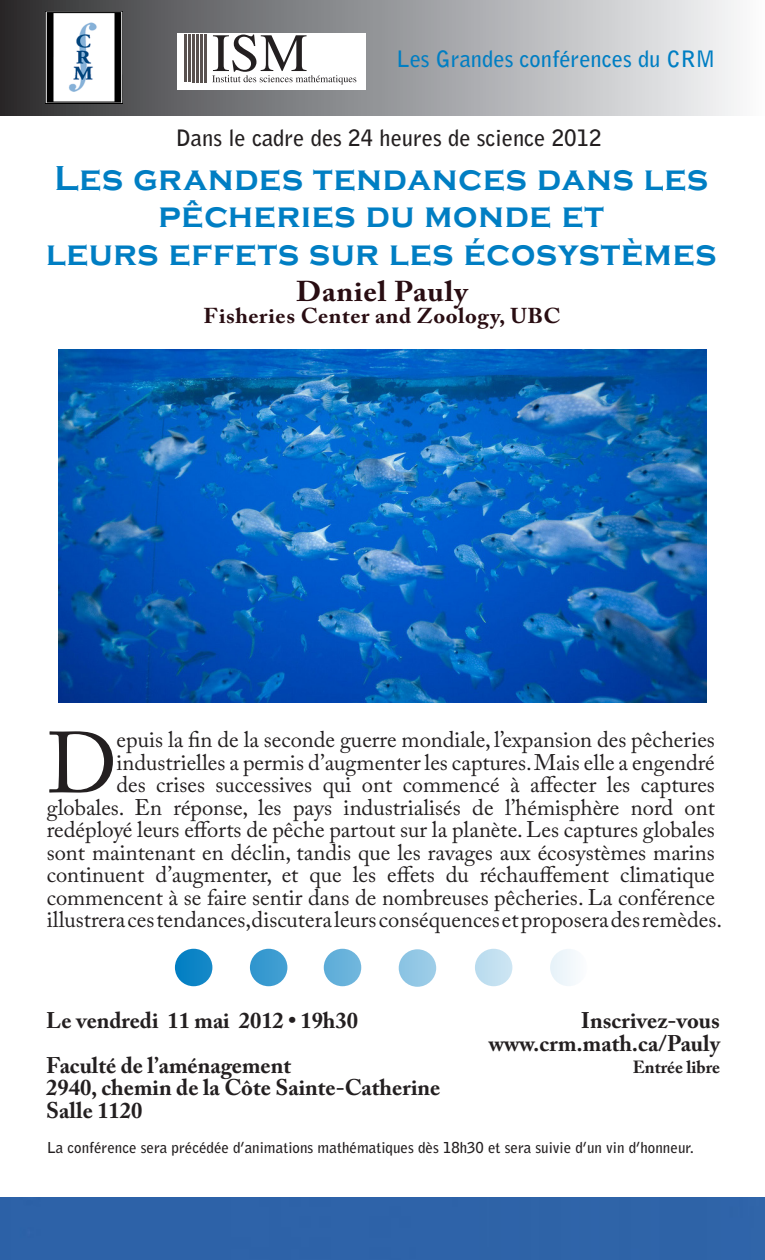
<style>
.page{position:relative;width:765px;height:1260px;background:#fff}
.page>*{position:absolute;margin:0;border:0;box-sizing:border-box;transform-origin:0 0}
.Body{font:85.75px "Adobe Caslon Pro";color:#231f20}
.Company_Name{font:700 35.62px/37.5px "Copperplate Gothic";letter-spacing:.025em;color:#007ec3;text-align:center;scale:.96 1}
.t1{font:700 28.5px "Adobe Caslon Pro";letter-spacing:.025em;color:#290d12;scale:1.05 1}
.Body-2{font:22.5px "Adobe Caslon Pro";color:#231f20}
.Company_Name-2{font:700 22.5px/22.5px "Adobe Caslon Pro";color:#231f20;text-align:right}
.Company_Name-3{font:700 22.5px "Bell Gothic Std";color:#231f20}
.Company_Name-4{font:700 22.5px "Bell Gothic Std";color:#007ec3}
.t2{font:700 21.38px "Adobe Caslon Pro";letter-spacing:.025em;color:#290d12;scale:1.05 1}
.Company_Name-5{font:700 17.5px "Adobe Caslon Pro";color:#231f20}
.Company_Name-6{font:700 15px "Bell Gothic Std";color:#231f20}
</style>
<div class="page">
<div style="left:0;top:1197px;width:765px;height:63px;background:#2e63a8"></div>
<div style="left:0;top:0;width:765px;height:115px;background:linear-gradient(to right,#303032,#fafcfe)"></div>
<img style="left:59px;top:349px;width:648px;height:354px">
<img style="left:45px;top:11px;width:78px;height:93px">
<div style="left:175px;top:949px;width:37px;height:37px;background:#0b83c5;border-radius:50%"></div>
<div style="left:550px;top:949px;width:38px;height:37px;background:#f1f7fb;border-radius:50%"></div>
<div style="left:250px;top:949px;width:37px;height:37px;background:#399ad0;border-radius:50%"></div>
<div style="left:475px;top:949px;width:37px;height:37px;background:#c3e0f0;border-radius:50%"></div>
<div style="left:324px;top:949px;width:37px;height:37px;background:#67b2db;border-radius:50%"></div>
<div style="left:399px;top:949px;width:37px;height:38px;background:#94c8e5;border-radius:50%"></div>
<div style="left:177px;top:34px;width:188px;height:56px;background:linear-gradient(to right,#f9f9f9,#fff)"></div>
<svg style="left:212px;top:35px;width:144px;height:49px"></svg>
<img style="left:205px;top:35px;width:2px;height:47px">
<img style="left:201px;top:35px;width:2px;height:47px">
<img style="left:197px;top:35px;width:2px;height:47px">
<img style="left:193px;top:35px;width:1px;height:47px">
<img style="left:189px;top:34px;width:2px;height:48px">
<img style="left:185px;top:34px;width:1px;height:48px">
<p class="Company_Name-4" style="left:396px;top:45px;width:321px">Les Grandes conférences du CRM</p>
<p class="Company_Name-3" style="left:176px;top:125px;width:427px">Dans le cadre des 24 heures de science 2012</p>
<p class="Company_Name" style="left:46px;top:160px;width:700px">Les grandes tendances dans les pêcheries du monde et<br>leurs effets sur les écosystèmes</p>
<p class="t1" style="left:296px;top:274px;width:165px">Daniel Pauly</p>
<p class="t2" style="left:203px;top:303px;width:341px">Fisheries Center and Zoology, UBC</p>
<p class="Body" style="left:47px;top:713px;width:71px">D</p>
<p class="Body-2" style="left:117px;top:726px;width:600px">epuis la fin de la seconde guerre mondiale, l’expansion des pêcheries</p>
<p class="Body-2" style="left:117px;top:749px;width:600px">industrielles a permis d’augmenter les captures. Mais elle a engendré</p>
<p class="Body-2" style="left:117px;top:771px;width:600px">des crises successives qui ont commencé à affecter les captures</p>
<p class="Body-2" style="left:47px;top:794px;width:670px">globales. En réponse, les pays industrialisés de l’hémisphère nord ont</p>
<p class="Body-2" style="left:47px;top:816px;width:670px">redéployé leurs efforts de pêche partout sur la planète. Les captures globales</p>
<p class="Body-2" style="left:47px;top:839px;width:670px">sont maintenant en déclin, tandis que les ravages aux écosystèmes marins</p>
<p class="Body-2" style="left:47px;top:861px;width:670px">continuent d’augmenter, et que les effets du réchauffement climatique</p>
<p class="Body-2" style="left:47px;top:884px;width:670px">commencent à se faire sentir dans de nombreuses pêcheries. La conférence</p>
<p class="Body-2" style="left:47px;top:906px;width:677px">illustrera ces tendances, discutera leurs conséquences et proposera des remèdes.</p>
<p class="Company_Name-2" style="left:46px;top:1009px;width:313px">Le vendredi 11 mai 2012 • 19h30</p>
<p class="Company_Name-2" style="left:46px;top:1054px;width:246px">Faculté de l’aménagement</p>
<p class="Company_Name-2" style="left:46px;top:1076px;width:396px">2940, chemin de la Côte Sainte-Catherine</p>
<p class="Company_Name-2" style="left:46px;top:1099px;width:98px">Salle 1120</p>
<p class="Company_Name-2" style="left:489px;top:1009px;width:233px">Inscrivez-vous www.crm.math.ca/Pauly</p>
<p class="Company_Name-5" style="left:633px;top:1057px;width:89px">Entrée libre</p>
<p class="Company_Name-6" style="left:47px;top:1139px;width:649px">La conférence sera précédée d’animations mathématiques dès 18h30 et sera suivie d’un vin d’honneur.</p>
</div>
